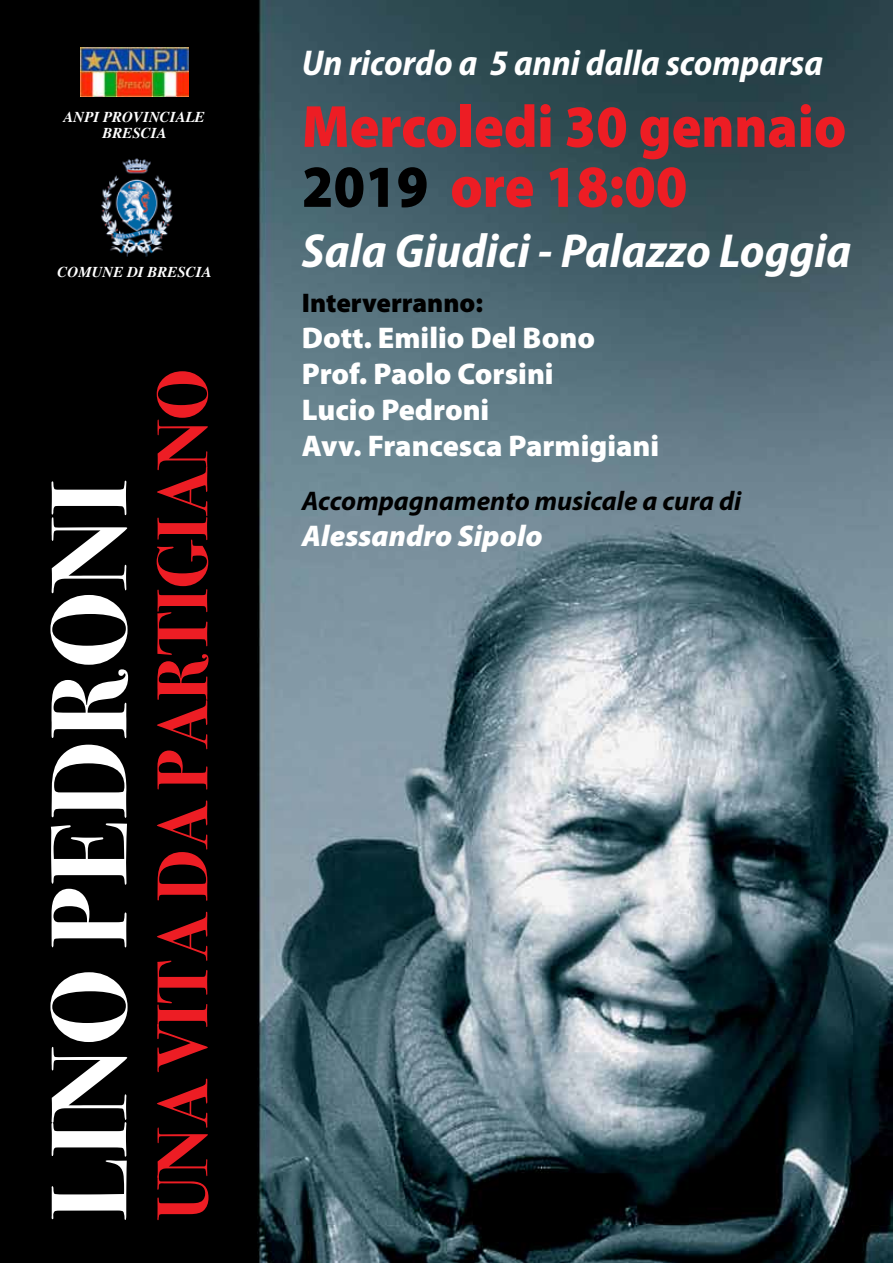
<style>
.page{position:relative;width:893px;height:1263px;background:#fff}
.page>*{position:absolute;margin:0;border:0;box-sizing:border-box;transform-origin:0 0}
.t1{font:700 108px "Bodoni Svty Two OSITCTT";letter-spacing:.02em;color:#fff}
.t2{font:700 72px "Bodoni Svty Two OSITCTT";letter-spacing:-.005em;color:#ed1d24}
.t3{font:900 60px/60px "Myriad Pro";color:#ed1d24;scale:.92 1}
.t4{font:italic 700 semi-condensed 48px "Myriad Pro";color:#fff}
.t5{font:italic 700 semi-condensed 36px "Myriad Pro";color:#fff}
.t6{font:900 30px/36px "Myriad Pro";color:#fff}
.t7{font:italic 900 30px "Myriad Pro";color:#fff}
.t8{font:italic 700 27px "Myriad Pro";color:#000}
.t9{font:900 27px "Myriad Pro";color:#000}
.t10{font:italic 700 15px/16.5px "Times";color:#fff;text-align:center}
.s1{color:#000}
</style>
<div class="page">
<img style="left:0;top:0;width:893px;height:1263px">
<img style="left:80px;top:48px;width:108px;height:49px">
<img style="left:95px;top:156px;width:80px;height:101px">
<p class="t10" style="left:64px;top:107px;width:143px">ANPI PROVINCIALE<br>BRESCIA</p>
<p class="t10" style="left:58px;top:262px;width:156px">COMUNE DI BRESCIA</p>
<h1 class="t1" style="left:27px;top:1220px;width:742px;rotate:-90deg">LINO PEDRONI</h1>
<h2 class="t2" style="left:141px;top:1220px;width:853px;rotate:-90deg">UNA VITA DA PARTIGIANO</h2>
<p class="t5" style="left:302px;top:40px;width:523px">Un ricordo a 5 anni dalla scomparsa</p>
<h3 class="t3" style="left:302px;top:94px;width:593px">Mercoledi 30 gennaio<br><span class="s1">2019</span> ore 18:00</h3>
<h3 class="t4" style="left:302px;top:220px;width:551px">Sala Giudici - Palazzo Loggia</h3>
<p class="t9" style="left:302px;top:285px;width:183px">Interverranno:</p>
<p class="t6" style="left:302px;top:319px;width:359px">Dott. Emilio Del Bono<br>Prof. Paolo Corsini<br>Lucio Pedroni<br>Avv. Francesca Parmigiani</p>
<p class="t8" style="left:302px;top:483px;width:441px">Accompagnamento musicale a cura di</p>
<p class="t7" style="left:302px;top:516px;width:242px">Alessandro Sipolo</p>
</div>
